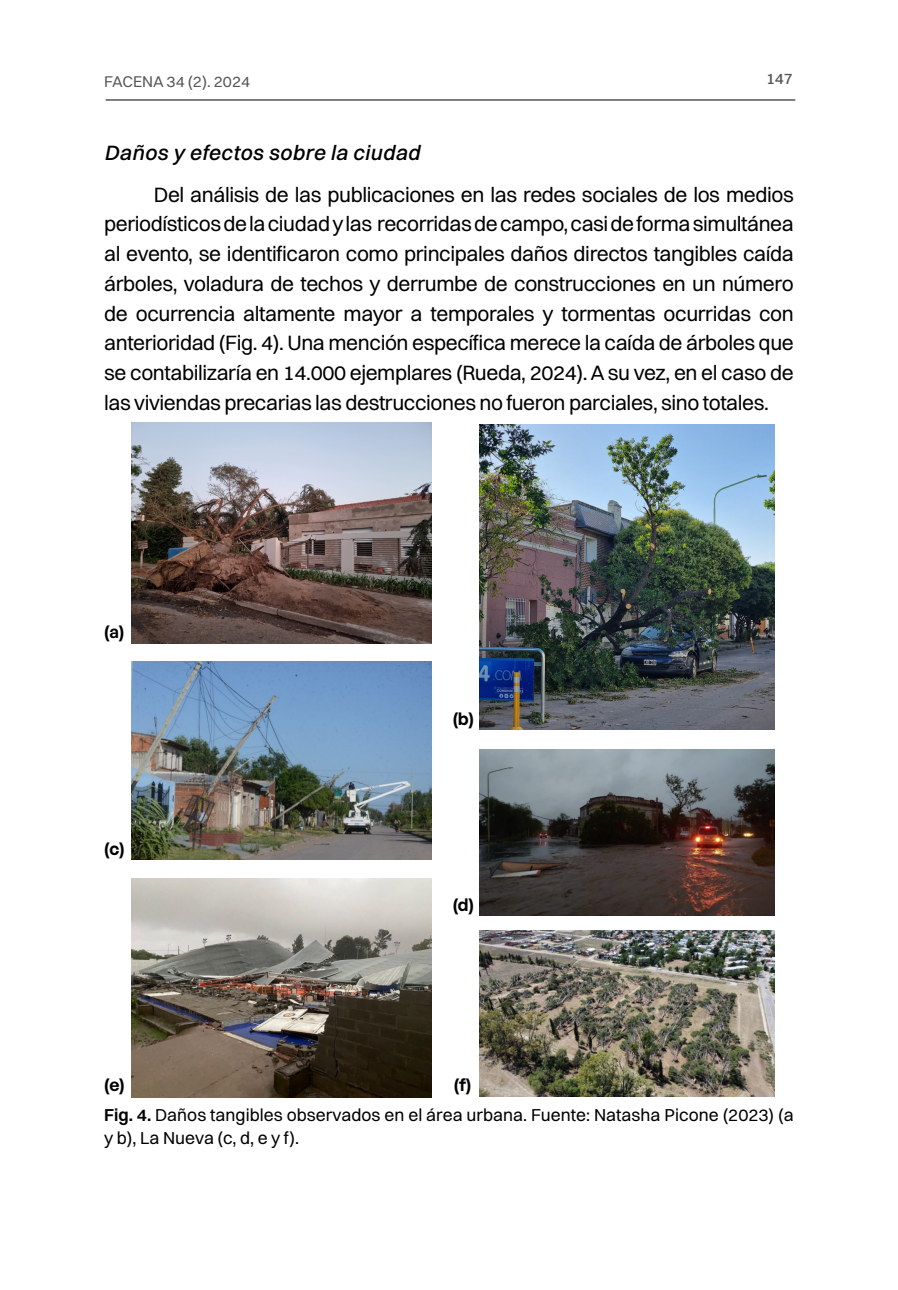
<style>
.page{position:relative;width:898px;height:1290px;background:#fff}
.page>*{position:absolute;margin:0;border:0;box-sizing:border-box;transform-origin:0 0}
.t1{font:21px/29.8px "Switzer";letter-spacing:-.02em;color:#000;text-align:justify}
.t2{font:italic 500 21px "Switzer";letter-spacing:.02em;color:#000}
.t3{font:17.5px/22.8px "Switzer";color:#000}
.t4{font:600 17.5px "General Sans";color:#000}
.t5{font:15.75px "Switzer";color:#575756}
.t6{font:500 15.75px "Switzer";color:#575756}
.s1{font-weight:600}
</style>
<div class="page">
<hr style="left:106px;top:100px;width:689px;height:1px;background:#000">
<img style="left:132px;top:423px;width:299px;height:220px">
<img style="left:479px;top:424px;width:296px;height:305px">
<img style="left:132px;top:662px;width:299px;height:197px">
<img style="left:479px;top:749px;width:296px;height:166px">
<img style="left:132px;top:879px;width:299px;height:218px">
<img style="left:479px;top:930px;width:296px;height:166px">
<p class="t5" style="left:104px;top:72px;width:147px">FACENA 34 (2). 2024</p>
<p class="t6" style="left:766px;top:69px;width:28px">147</p>
<p class="t2" style="left:104px;top:139px;width:317px">Daños y efectos sobre la ciudad</p>
<p class="t1" style="left:104px;top:179px;width:691px;text-indent:50px">Del análisis de las publicaciones en las redes sociales de los medios periodísticos de la ciudad y las recorridas de campo, casi de forma simultánea al evento, se identificaron como principales daños directos tangibles caída árboles, voladura de techos y derrumbe de construcciones en un número de ocurrencia altamente mayor a temporales y tormentas ocurridas con anterioridad (Fig. 4). Una mención específica merece la caída de árboles que se contabilizaría en 14.000 ejemplares (Rueda, 2024). A su vez, en el caso de las viviendas precarias las destrucciones no fueron parciales, sino totales.</p>
<p class="t4" style="left:104px;top:620px;width:22px">(a)</p>
<p class="t4" style="left:104px;top:837px;width:22px">(c)</p>
<p class="t4" style="left:104px;top:1074px;width:22px">(e)</p>
<p class="t4" style="left:453px;top:707px;width:23px">(b)</p>
<p class="t4" style="left:453px;top:893px;width:23px">(d)</p>
<p class="t4" style="left:454px;top:1074px;width:19px">(f)</p>
<p class="t3" style="left:104px;top:1103px;width:691px"><span class="s1">Fig. 4.</span> Daños tangibles observados en el área urbana. Fuente: Natasha Picone (2023) (a y b), La Nueva (c, d, e y f).</p>
</div>
